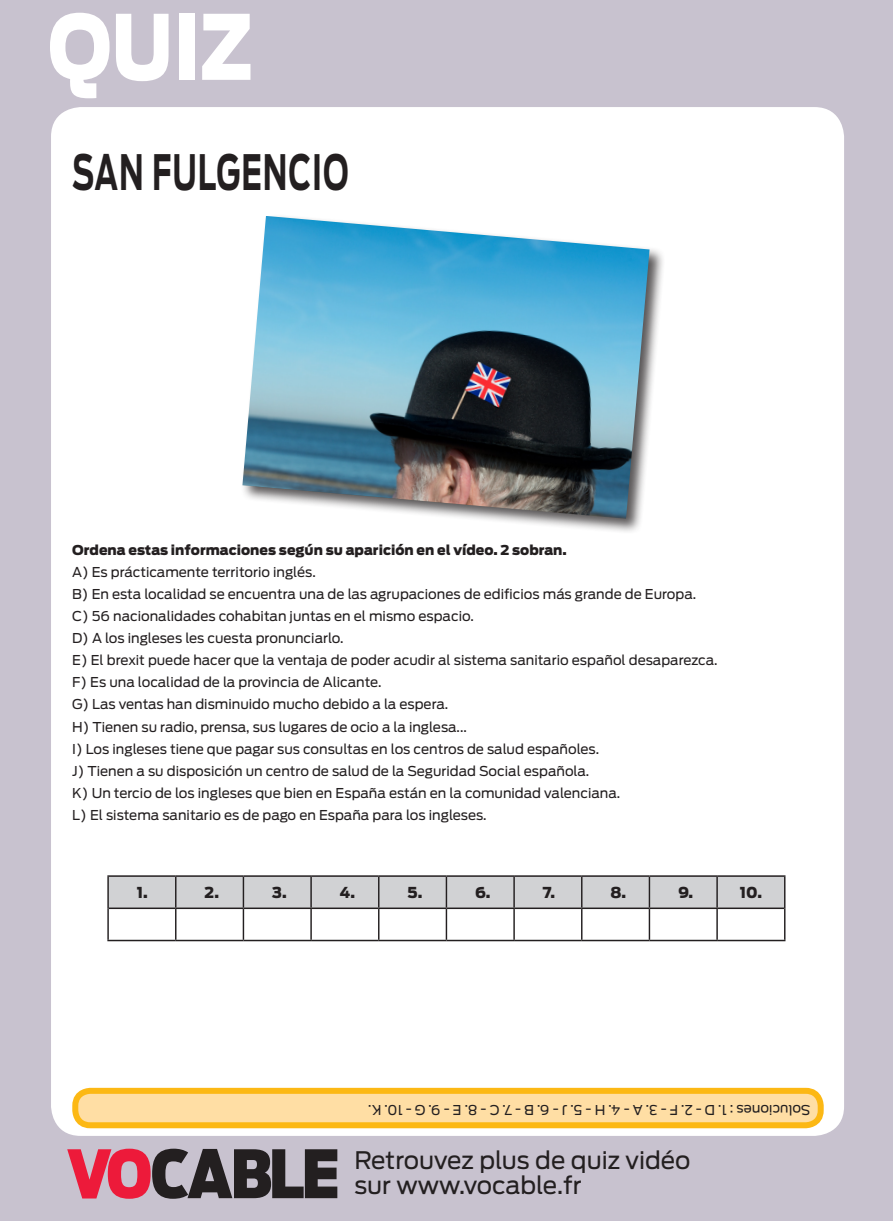
<style>
.page{position:relative;width:893px;height:1221px;background:#fff}
.page>*{position:absolute;margin:0;border:0;box-sizing:border-box;transform-origin:0 0}
.t1{font:900 89.1px "Antenna";color:#fff;scale:.83 1}
.t2{font:700 48.45px "Antenna";letter-spacing:.03em;color:#231f20;scale:.62 1}
.t3{font:24px/25.5px "Antenna";color:#231f20}
.t4{font:900 15px "Antenna";color:#231f20}
.t5{font:13.5px/22px "Antenna";color:#231f20}
.t6{font:900 13.5px "Antenna";color:#231f20}
</style>
<div class="page">
<div style="left:0;top:0;width:893px;height:1220px;background:#c8c2cf"></div>
<div style="left:51px;top:107px;width:793px;height:1028px;background:#fff;border-radius:30px"></div>
<svg style="left:67px;top:1148px;width:270px;height:50px"></svg>
<div style="left:75px;top:1090px;width:746px;height:35px;background:#ffdea4;border-radius:15px"></div>
<div style="left:72px;top:1087px;width:752px;height:41px;border:6px solid #fcb814;border-radius:15px"></div>
<div style="left:240px;top:214px;width:425px;height:320px;background:#231f20;opacity:.75"></div>
<img style="left:242px;top:216px;width:408px;height:303px">
<div style="left:109px;top:876px;width:675px;height:31px;background:#d1d2d4"></div>
<hr style="left:107px;top:875px;width:69px;height:1px;background:#231f20">
<hr style="left:176px;top:875px;width:67px;height:1px;background:#231f20">
<hr style="left:243px;top:875px;width:68px;height:1px;background:#231f20">
<hr style="left:311px;top:875px;width:68px;height:1px;background:#231f20">
<hr style="left:379px;top:875px;width:67px;height:1px;background:#231f20">
<hr style="left:446px;top:875px;width:68px;height:1px;background:#231f20">
<hr style="left:514px;top:875px;width:68px;height:1px;background:#231f20">
<hr style="left:582px;top:875px;width:67px;height:1px;background:#231f20">
<hr style="left:649px;top:875px;width:68px;height:1px;background:#231f20">
<hr style="left:717px;top:875px;width:68px;height:1px;background:#231f20">
<hr style="left:109px;top:907px;width:67px;height:2px;background:#231f20">
<hr style="left:176px;top:907px;width:67px;height:2px;background:#231f20">
<hr style="left:243px;top:907px;width:68px;height:2px;background:#231f20">
<hr style="left:311px;top:907px;width:68px;height:2px;background:#231f20">
<hr style="left:379px;top:907px;width:67px;height:2px;background:#231f20">
<hr style="left:446px;top:907px;width:68px;height:2px;background:#231f20">
<hr style="left:514px;top:907px;width:68px;height:2px;background:#231f20">
<hr style="left:582px;top:907px;width:67px;height:2px;background:#231f20">
<hr style="left:649px;top:907px;width:68px;height:2px;background:#231f20">
<hr style="left:717px;top:907px;width:67px;height:2px;background:#231f20">
<hr style="left:107px;top:939px;width:69px;height:2px;background:#231f20">
<hr style="left:176px;top:939px;width:67px;height:2px;background:#231f20">
<hr style="left:243px;top:939px;width:68px;height:2px;background:#231f20">
<hr style="left:311px;top:939px;width:68px;height:2px;background:#231f20">
<hr style="left:379px;top:939px;width:67px;height:2px;background:#231f20">
<hr style="left:446px;top:939px;width:68px;height:2px;background:#231f20">
<hr style="left:514px;top:939px;width:68px;height:2px;background:#231f20">
<hr style="left:582px;top:939px;width:67px;height:2px;background:#231f20">
<hr style="left:649px;top:939px;width:68px;height:2px;background:#231f20">
<hr style="left:717px;top:939px;width:68px;height:2px;background:#231f20">
<hr style="left:107px;top:876px;width:2px;height:32px;background:#231f20">
<hr style="left:175px;top:876px;width:1px;height:31px;background:#231f20">
<hr style="left:243px;top:876px;width:1px;height:31px;background:#231f20">
<hr style="left:310px;top:876px;width:2px;height:31px;background:#231f20">
<hr style="left:378px;top:876px;width:1px;height:31px;background:#231f20">
<hr style="left:446px;top:876px;width:1px;height:31px;background:#231f20">
<hr style="left:513px;top:876px;width:2px;height:31px;background:#231f20">
<hr style="left:581px;top:876px;width:1px;height:31px;background:#231f20">
<hr style="left:649px;top:876px;width:1px;height:31px;background:#231f20">
<hr style="left:716px;top:876px;width:2px;height:31px;background:#231f20">
<hr style="left:784px;top:876px;width:1px;height:32px;background:#231f20">
<hr style="left:107px;top:908px;width:2px;height:31px;background:#231f20">
<hr style="left:175px;top:909px;width:1px;height:30px;background:#231f20">
<hr style="left:243px;top:909px;width:1px;height:30px;background:#231f20">
<hr style="left:310px;top:909px;width:2px;height:30px;background:#231f20">
<hr style="left:378px;top:909px;width:1px;height:30px;background:#231f20">
<hr style="left:446px;top:909px;width:1px;height:30px;background:#231f20">
<hr style="left:513px;top:909px;width:2px;height:30px;background:#231f20">
<hr style="left:581px;top:909px;width:1px;height:30px;background:#231f20">
<hr style="left:649px;top:909px;width:1px;height:30px;background:#231f20">
<hr style="left:716px;top:909px;width:2px;height:30px;background:#231f20">
<hr style="left:784px;top:908px;width:1px;height:31px;background:#231f20">
<h1 class="t1" style="left:48px;top:-6px;width:248px">QUIZ</h1>
<h2 class="t2" style="left:72px;top:143px;width:447px">SAN FULGENCIO</h2>
<p class="t6" style="left:72px;top:542px;width:496px">Ordena estas informaciones según su aparición en el vídeo. 2 sobran.</p>
<p class="t5" style="left:72px;top:561px;width:647px">A) Es prácticamente territorio inglés.<br>B) En esta localidad se encuentra una de las agrupaciones de edificios más grande de Europa.<br>C) 56 nacionalidades cohabitan juntas en el mismo espacio.<br>D) A los ingleses les cuesta pronunciarlo.<br>E) El brexit puede hacer que la ventaja de poder acudir al sistema sanitario español desaparezca.<br>F) Es una localidad de la provincia de Alicante.<br>G) Las ventas han disminuido mucho debido a la espera.<br>H) Tienen su radio, prensa, sus lugares de ocio a la inglesa...<br>I) Los ingleses tiene que pagar sus consultas en los centros de salud españoles.<br>J) Tienen a su disposición un centro de salud de la Seguridad Social española.<br>K) Un tercio de los ingleses que bien en España están en la comunidad valenciana.<br>L) El sistema sanitario es de pago en España para los ingleses.</p>
<p class="t4" style="left:137px;top:883px;width:13px">1.</p>
<p class="t4" style="left:205px;top:883px;width:16px">2.</p>
<p class="t4" style="left:272px;top:883px;width:16px">3.</p>
<p class="t4" style="left:340px;top:883px;width:17px">4.</p>
<p class="t4" style="left:408px;top:883px;width:16px">5.</p>
<p class="t4" style="left:475px;top:883px;width:17px">6.</p>
<p class="t4" style="left:543px;top:883px;width:14px">7.</p>
<p class="t4" style="left:611px;top:883px;width:17px">8.</p>
<p class="t4" style="left:678px;top:883px;width:16px">9.</p>
<p class="t4" style="left:740px;top:883px;width:24px">10.</p>
<p class="t5" style="left:810px;top:1120px;width:444px;rotate:-180deg">Soluciones : 1. D - 2. F - 3. A - 4. H - 5. J - 6. B - 7. C - 8. E - 9. G - 10. K.</p>
<h3 class="t3" style="left:354px;top:1147px;width:338px">Retrouvez plus de quiz vidéo sur www.vocable.fr</h3>
</div>
